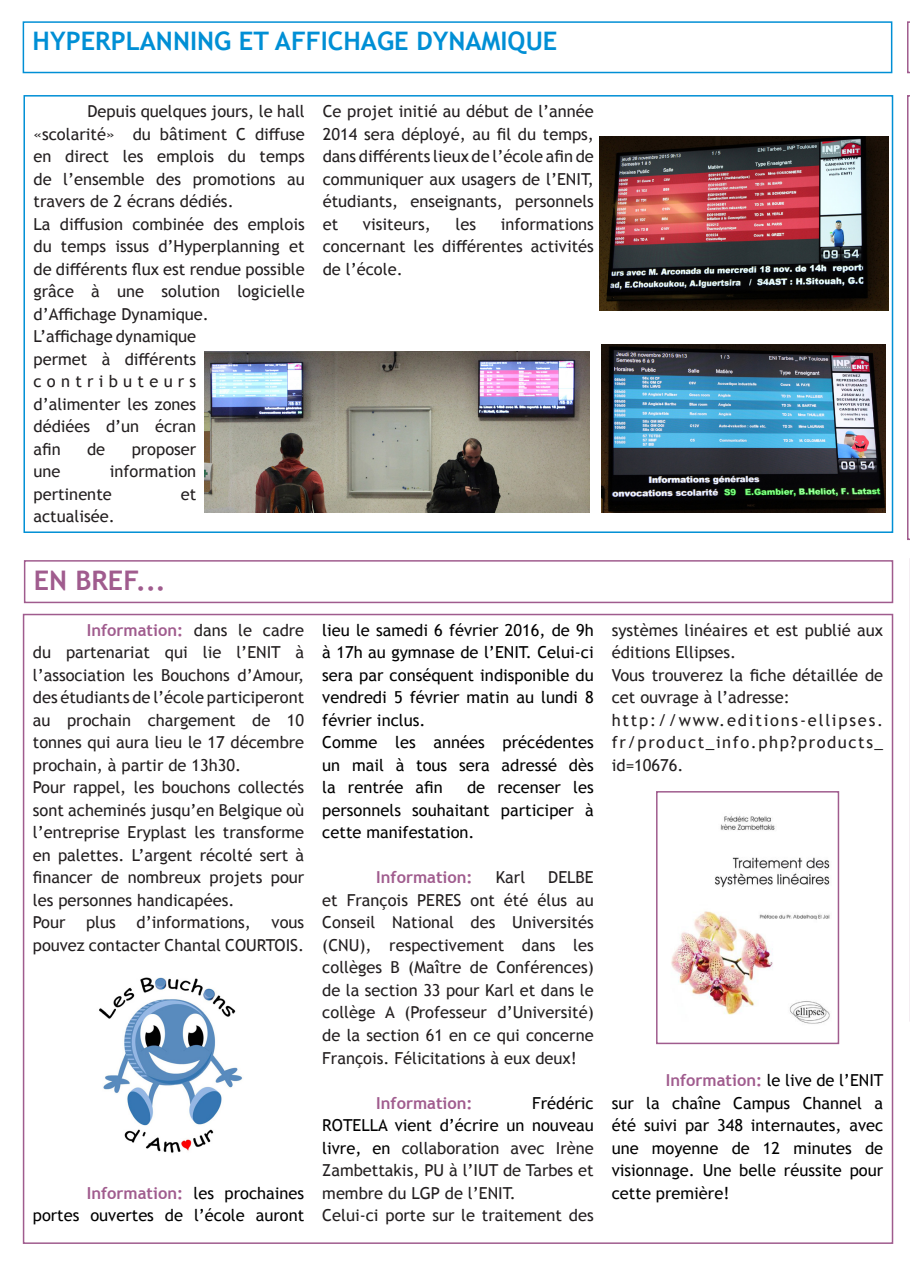
<style>
.page{position:relative;width:910px;height:1280px;background:#fff}
.page>*{position:absolute;margin:0;border:0;box-sizing:border-box;transform-origin:0 0}
.t1{font:700 27px "Trebuchet MS";color:#a05c8e}
.t2{font:700 25.5px "Trebuchet MS";color:#008fd5}
.t3{font:16.5px/22.5px "Trebuchet MS";color:#231f20;text-align:justify}
.t4{font:16.5px/22.5px "Trebuchet MS";color:#000;text-align:justify}
.t5{font:700 16.5px "Trebuchet MS";color:#a05c8e}
.s1{font-weight:700;color:#a05c8e}
.s2{color:#000}
</style>
<div class="page">
<svg style="left:907px;top:95px;width:3px;height:445px"></svg>
<svg style="left:907px;top:21px;width:3px;height:52px"></svg>
<svg style="left:909px;top:558px;width:1px;height:464px"></svg>
<div style="left:24px;top:560px;width:869px;height:43px;border:2px solid #a05c8e"></div>
<div style="left:23px;top:95px;width:870px;height:438px;border:2px solid #008fd5"></div>
<div style="left:23px;top:21px;width:869px;height:52px;border:2px solid #008fd5"></div>
<img style="left:205px;top:351px;width:385px;height:161px">
<img style="left:602px;top:344px;width:284px;height:169px">
<img style="left:599px;top:137px;width:289px;height:174px">
<img style="left:671px;top:816px;width:159px;height:208px">
<div style="left:656px;top:791px;width:183px;height:253px;border:2px solid #a05c8e"></div>
<img style="left:99px;top:978px;width:144px;height:175px">
<p class="t2" style="left:33px;top:25px;width:526px">HYPERPLANNING ET AFFICHAGE DYNAMIQUE</p>
<p class="t3" style="left:33px;top:100px;width:273px;text-indent:54px">Depuis quelques jours, le hall «scolarité» du bâtiment C diffuse en direct les emplois du temps de l’ensemble des promotions au travers de 2 écrans dédiés.</p>
<p class="t3" style="left:33px;top:212px;width:273px">La diffusion combinée des emplois du temps issus d’Hyperplanning et de différents flux est rendue possible grâce à une solution logicielle d’Affichage Dynamique.</p>
<p class="t3" style="left:33px;top:325px;width:164px">L’affichage dynamique permet à différents contributeurs d’alimenter les zones dédiées d’un écran afin</p>
<p class="t3" style="left:87px;top:437px;width:20px">de</p>
<p class="t3" style="left:132px;top:437px;width:66px">proposer</p>
<p class="t3" style="left:33px;top:460px;width:164px;text-indent:76px">information pertinente</p>
<p class="t3" style="left:33px;top:460px;width:29px">une</p>
<p class="t3" style="left:181px;top:482px;width:17px">et</p>
<p class="t3" style="left:33px;top:505px;width:83px">actualisée.</p>
<p class="t3" style="left:323px;top:100px;width:273px">Ce projet initié au début de l’année 2014 sera déployé, au fil du temps, dans différents lieux de l’école afin de communiquer aux usagers de l’ENIT, étudiants, enseignants, personnels et</p>
<p class="t3" style="left:323px;top:212px;width:273px;text-indent:178px">informations concernant les différentes activités de l’école.</p>
<p class="t3" style="left:363px;top:212px;width:69px">visiteurs,</p>
<p class="t3" style="left:455px;top:212px;width:22px">les</p>
<p class="t1" style="left:34px;top:564px;width:133px">EN BREF...</p>
<p class="t3" style="left:33px;top:619px;width:273px;text-indent:54px"><span class="s1">Information:</span> dans le cadre du partenariat qui lie l’ENIT à l’association les Bouchons d’Amour, des étudiants de l’école participeront au prochain chargement de 10 tonnes qui aura lieu le 17 décembre prochain, à partir de 13h30.</p>
<p class="t3" style="left:33px;top:776px;width:273px">Pour rappel, les bouchons collectés sont acheminés jusqu’en Belgique où l’entreprise Eryplast les transforme en palettes. L’argent récolté sert à financer de nombreux projets pour les personnes handicapées.</p>
<p class="t3" style="left:33px;top:911px;width:273px">Pour plus d’informations, vous pouvez contacter Chantal COURTOIS.</p>
<p class="t4" style="left:33px;top:1181px;width:273px;text-align:right"><span class="s1">Information:</span> les prochaines<br>portes ouvertes de l’école auront</p>
<p class="t4" style="left:322px;top:619px;width:273px">lieu le samedi 6 février 2016, de 9h à 17h au gymnase de l’ENIT. Celui-ci sera par conséquent indisponible du vendredi 5 février matin au lundi 8 février inclus.</p>
<p class="t4" style="left:322px;top:731px;width:273px">Comme les années précédentes un mail à tous sera adressé dès la rentrée afin</p>
<p class="t4" style="left:322px;top:776px;width:273px;text-indent:145px">de recenser les personnels souhaitant participer à cette manifestation.</p>
<p class="t5" style="left:376px;top:867px;width:98px">Information:</p>
<p class="t3" style="left:496px;top:866px;width:31px">Karl</p>
<p class="t3" style="left:322px;top:866px;width:273px;text-indent:226px">DELBE et François PERES ont été élus au Conseil National des Universités (CNU), respectivement dans les collèges B (Maître de Conférences) de la section 33 pour Karl et dans le collège A (Professeur d’Université) de la section 61 en ce qui concerne François. Félicitations à eux deux!</p>
<p class="t5" style="left:376px;top:1092px;width:98px">Information:</p>
<p class="t3" style="left:322px;top:1091px;width:273px;text-indent:210px"><span class="s2">Frédéric ROTELLA vient d’écrire un nouveau livre, en</span> collaboration avec Irène Zambettakis, PU à l’IUT de Tarbes et membre du LGP de l’ENIT.</p>
<p class="t3" style="left:322px;top:1204px;width:273px">Celui-ci porte sur le traitement des</p>
<p class="t3" style="left:612px;top:619px;width:273px">systèmes linéaires et est publié aux éditions Ellipses.</p>
<p class="t3" style="left:612px;top:664px;width:273px">Vous trouverez la fiche détaillée de cet ouvrage à l’adresse:</p>
<p class="t3" style="left:612px;top:709px;width:273px">http://www.editions-ellipses. fr/product_info.php?products_ id=10676.</p>
<p class="t4" style="left:612px;top:1069px;width:273px;text-indent:54px"><span class="s1">Information:</span> le live de l’ENIT sur la chaîne Campus Channel a été suivi par 348 internautes, avec une moyenne de 12 minutes de visionnage. Une belle réussite pour cette première!</p>
</div>
